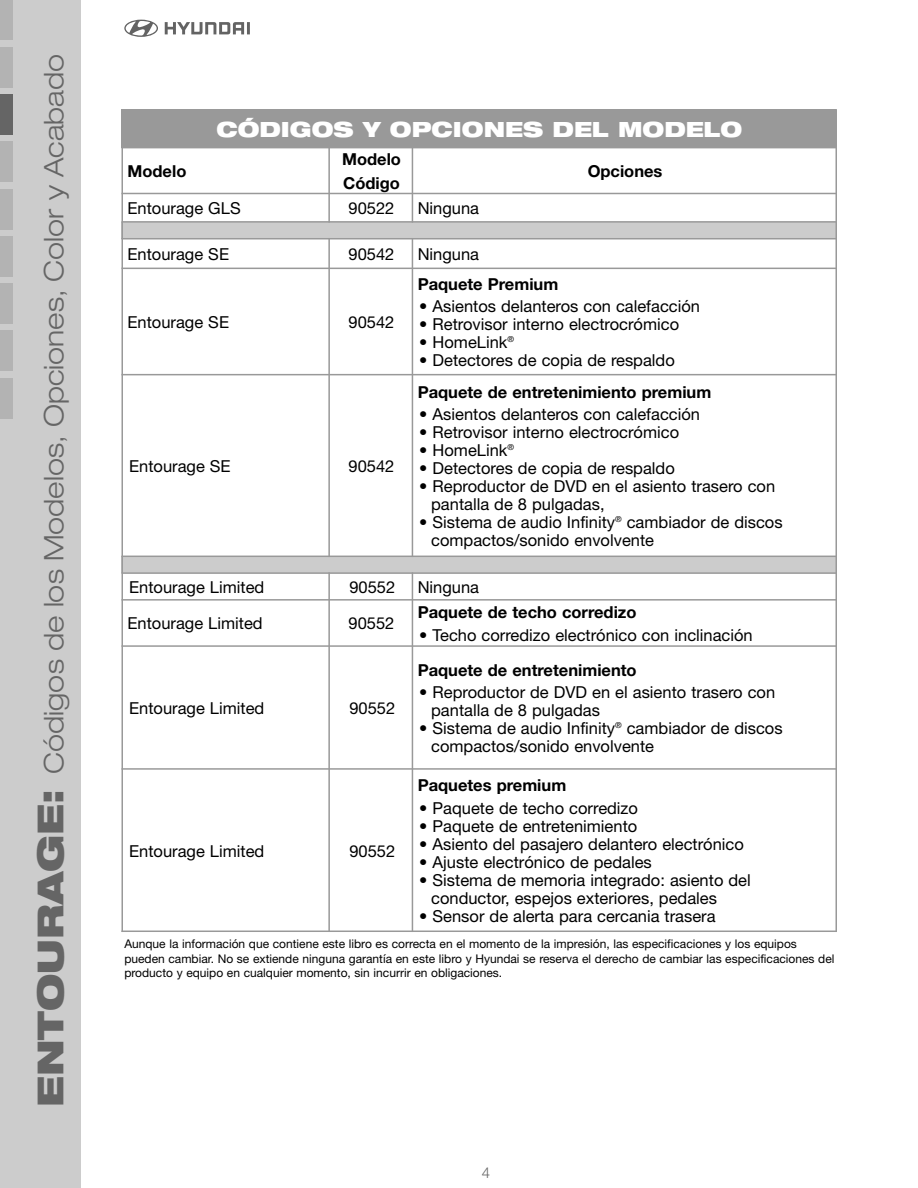
<style>
.page{position:relative;width:918px;height:1188px;background:#fff}
.page>*{position:absolute;margin:0;border:0;box-sizing:border-box;transform-origin:0 0}
.t1{font:300 expanded 27px "Helvetica Neue LT";color:#656565}
.t2{font:900 expanded 21px "Helvetica Neue LT";color:#fff}
.t3{font:16.5px/18px "Helvetica Neue";color:#000}
.t4{font:700 16.5px/24.2px "Helvetica Neue";color:#000}
.t5{font:300 15px "Helvetica Neue LT";color:#656565}
.t6{font:12px/14.4px "Helvetica Neue";color:#000}
.s1{font-weight:900;font-size:36px}
</style>
<div class="page">
<div style="left:0;top:0;width:81px;height:1188px;background:#ccc"></div>
<svg style="left:124px;top:20px;width:126px;height:17px"></svg>
<div style="left:0;top:47px;width:14px;height:41px;background:#b3b3b3"></div>
<div style="left:0;top:0;width:14px;height:40px;background:#b3b3b3"></div>
<div style="left:0;top:94px;width:14px;height:41px;background:#656565"></div>
<div style="left:0;top:142px;width:14px;height:40px;background:#b3b3b3"></div>
<div style="left:0;top:189px;width:14px;height:41px;background:#b3b3b3"></div>
<div style="left:0;top:236px;width:14px;height:41px;background:#b3b3b3"></div>
<div style="left:0;top:284px;width:14px;height:40px;background:#b3b3b3"></div>
<div style="left:0;top:331px;width:14px;height:40px;background:#b3b3b3"></div>
<div style="left:0;top:378px;width:14px;height:40px;background:#b3b3b3"></div>
<div style="left:122px;top:109px;width:714px;height:39px;background:#999"></div>
<div style="left:122px;top:222px;width:714px;height:17px;background:#ccc"></div>
<div style="left:122px;top:556px;width:714px;height:17px;background:#ccc"></div>
<hr style="left:122px;top:109px;width:1px;height:823px;background:#999">
<hr style="left:328px;top:147px;width:2px;height:76px;background:#999">
<hr style="left:328px;top:238px;width:2px;height:319px;background:#999">
<hr style="left:328px;top:572px;width:2px;height:360px;background:#999">
<hr style="left:412px;top:147px;width:1px;height:76px;background:#999">
<hr style="left:412px;top:238px;width:1px;height:319px;background:#999">
<hr style="left:412px;top:572px;width:1px;height:360px;background:#999">
<hr style="left:836px;top:109px;width:1px;height:823px;background:#999">
<hr style="left:122px;top:193px;width:715px;height:1px;background:#999">
<hr style="left:122px;top:221px;width:715px;height:2px;background:#999">
<hr style="left:122px;top:238px;width:715px;height:1px;background:#999">
<hr style="left:122px;top:268px;width:715px;height:1px;background:#999">
<hr style="left:122px;top:374px;width:715px;height:1px;background:#999">
<hr style="left:122px;top:556px;width:715px;height:1px;background:#999">
<hr style="left:122px;top:572px;width:715px;height:2px;background:#999">
<hr style="left:122px;top:599px;width:715px;height:2px;background:#999">
<hr style="left:122px;top:645px;width:715px;height:2px;background:#999">
<hr style="left:122px;top:768px;width:715px;height:2px;background:#999">
<hr style="left:122px;top:931px;width:715px;height:1px;background:#999">
<h1 class="t1" style="left:38px;top:1107px;width:1054px;rotate:-90deg"><span class="s1">ENTOURAGE:</span> Códigos de los Modelos, Opciones, Color y Acabado</h1>
<p class="t4" style="left:128px;top:161px;width:60px">Modelo</p>
<p class="t2" style="left:216px;top:116px;width:527px">CÓDIGOS Y OPCIONES DEL MODELO</p>
<p class="t4" style="left:342px;top:149px;width:60px">Modelo<br>Código</p>
<p class="t4" style="left:588px;top:161px;width:76px">Opciones</p>
<p class="t3" style="left:128px;top:201px;width:115px">Entourage GLS</p>
<p class="t3" style="left:349px;top:201px;width:47px">90522</p>
<p class="t3" style="left:418px;top:201px;width:63px">Ninguna</p>
<p class="t3" style="left:128px;top:247px;width:103px">Entourage SE</p>
<p class="t3" style="left:349px;top:247px;width:47px">90542</p>
<p class="t3" style="left:418px;top:247px;width:63px">Ninguna</p>
<p class="t3" style="left:128px;top:315px;width:103px">Entourage SE</p>
<p class="t3" style="left:349px;top:315px;width:47px">90542</p>
<p class="t3" style="left:129px;top:459px;width:103px">Entourage SE</p>
<p class="t3" style="left:349px;top:459px;width:47px">90542</p>
<p class="t4" style="left:418px;top:273px;width:142px">Paquete Premium</p>
<p class="t3" style="left:419px;top:299px;width:282px">• Asientos delanteros con calefacción</p>
<p class="t3" style="left:419px;top:317px;width:261px">• Retrovisor interno electrocrómico</p>
<p class="t3" style="left:419px;top:335px;width:96px">• HomeLink<sup>®</sup></p>
<p class="t3" style="left:419px;top:353px;width:257px">• Detectores de copia de respaldo</p>
<p class="t4" style="left:418px;top:381px;width:295px">Paquete de entretenimiento premium</p>
<p class="t3" style="left:419px;top:407px;width:282px">• Asientos delanteros con calefacción</p>
<p class="t3" style="left:419px;top:425px;width:261px">• Retrovisor interno electrocrómico</p>
<p class="t3" style="left:419px;top:443px;width:96px">• HomeLink<sup>®</sup></p>
<p class="t3" style="left:419px;top:461px;width:257px">• Detectores de copia de respaldo</p>
<p class="t3" style="left:431px;top:479px;width:346px;text-indent:-12px">• Reproductor de DVD en el asiento trasero con pantalla de 8 pulgadas,</p>
<p class="t3" style="left:431px;top:515px;width:353px;text-indent:-12px">• Sistema de audio Infinity<sup>®</sup> cambiador de discos compactos/sonido envolvente</p>
<p class="t3" style="left:129px;top:580px;width:137px">Entourage Limited</p>
<p class="t3" style="left:349px;top:580px;width:47px">90552</p>
<p class="t3" style="left:418px;top:580px;width:63px">Ninguna</p>
<p class="t3" style="left:128px;top:616px;width:137px">Entourage Limited</p>
<p class="t3" style="left:349px;top:616px;width:47px">90552</p>
<p class="t4" style="left:418px;top:602px;width:220px">Paquete de techo corredizo</p>
<p class="t3" style="left:419px;top:627px;width:335px">• Techo corredizo electrónico con inclinación</p>
<p class="t3" style="left:129px;top:701px;width:137px">Entourage Limited</p>
<p class="t3" style="left:349px;top:701px;width:47px">90552</p>
<p class="t4" style="left:418px;top:659px;width:221px">Paquete de entretenimiento</p>
<p class="t3" style="left:431px;top:685px;width:346px;text-indent:-12px">• Reproductor de DVD en el asiento trasero con pantalla de 8 pulgadas</p>
<p class="t3" style="left:431px;top:721px;width:353px;text-indent:-12px">• Sistema de audio Infinity<sup>®</sup> cambiador de discos compactos/sonido envolvente</p>
<p class="t4" style="left:418px;top:775px;width:150px">Paquetes premium</p>
<p class="t3" style="left:419px;top:801px;width:220px">• Paquete de techo corredizo</p>
<p class="t3" style="left:419px;top:819px;width:220px">• Paquete de entretenimiento</p>
<p class="t3" style="left:419px;top:837px;width:326px">• Asiento del pasajero delantero electrónico</p>
<p class="t3" style="left:419px;top:855px;width:234px">• Ajuste electrónico de pedales</p>
<p class="t3" style="left:431px;top:873px;width:321px;text-indent:-12px">• Sistema de memoria integrado: asiento del conductor, espejos exteriores, pedales</p>
<p class="t3" style="left:419px;top:909px;width:298px">• Sensor de alerta para cercania trasera</p>
<p class="t6" style="left:124px;top:938px;width:712px">Aunque la información que contiene este libro es correcta en el momento de la impresión, las especificaciones y los equipos pueden cambiar. No se extiende ninguna garantía en este libro y Hyundai se reserva el derecho de cambiar las especificaciones del producto y equipo en cualquier momento, sin incurrir en obligaciones.</p>
<p class="t3" style="left:129px;top:843px;width:137px">Entourage Limited</p>
<p class="t3" style="left:349px;top:843px;width:47px">90552</p>
<p class="t5" style="left:482px;top:1164px;width:10px">4</p>
</div>
